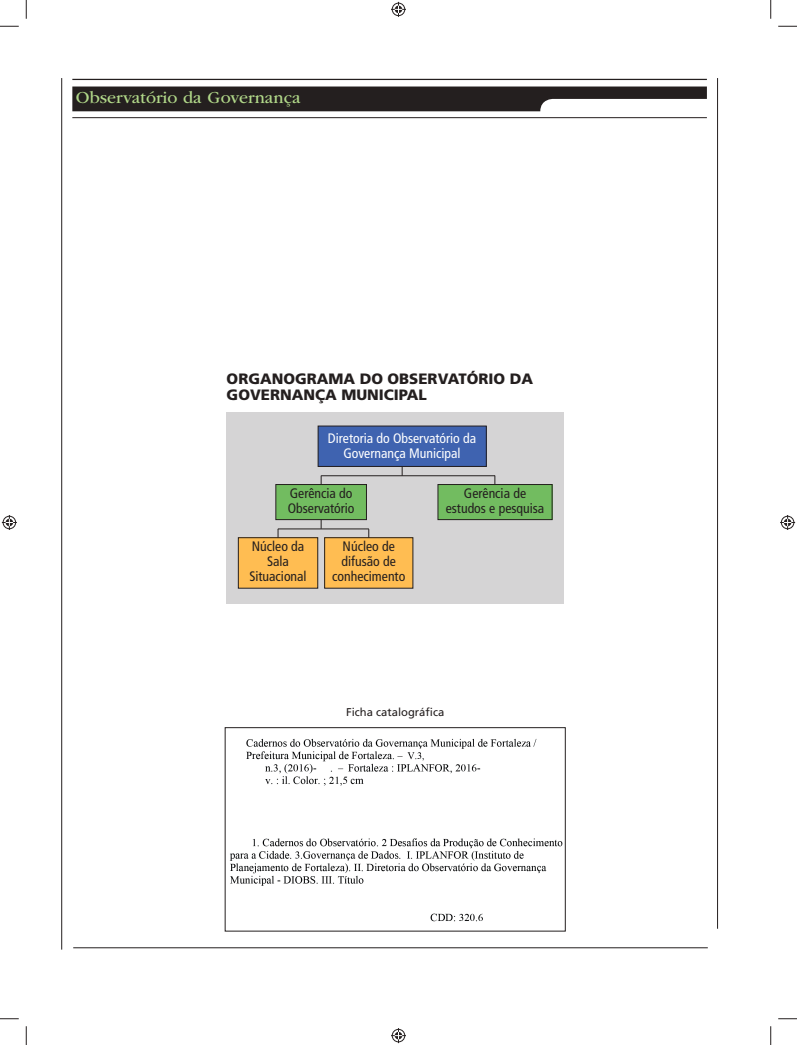
<style>
.page{position:relative;width:797px;height:1045px;background:#fff}
.page>*{position:absolute;margin:0;border:0;box-sizing:border-box;transform-origin:0 0}
.t1{font:17.5px "ITC Garamond Std";color:#b1d889}
.t2{font:900 15px/16.2px "Frutiger LT Std";color:#241f1f}
.t3{font:condensed 13.75px/15px "Frutiger LT Std";color:#241f1f;text-align:center}
.t4{font:condensed 13.75px/15px "Frutiger LT Std";color:#fff;text-align:center}
.t5{font:11.25px "Frutiger LT Std";color:#241f1f}
</style>
<div class="page">
<hr style="left:61px;top:78px;width:1px;height:871px;background:#241f1f">
<hr style="left:717px;top:78px;width:1px;height:850px;background:#241f1f">
<hr style="left:72px;top:117px;width:635px;height:1px;background:#241f1f">
<img style="left:230px;top:738px;width:333px;height:184px">
<div style="left:225px;top:727px;width:340px;height:204px;border:1px solid #241f1f"></div>
<div style="left:227px;top:412px;width:337px;height:191px;background:#d5d4d5"></div>
<div style="left:318px;top:426px;width:168px;height:40px;background:#3f63b0"></div>
<div style="left:276px;top:484px;width:90px;height:35px;background:#72bc60"></div>
<div style="left:276px;top:484px;width:90px;height:36px;border:1px solid #241f1f"></div>
<div style="left:438px;top:484px;width:114px;height:35px;background:#72bc60"></div>
<div style="left:438px;top:484px;width:114px;height:36px;border:1px solid #241f1f"></div>
<div style="left:238px;top:538px;width:80px;height:50px;background:#ffbd52"></div>
<div style="left:238px;top:537px;width:80px;height:51px;border:1px solid #241f1f"></div>
<div style="left:324px;top:538px;width:89px;height:50px;background:#ffbd52"></div>
<div style="left:324px;top:537px;width:89px;height:51px;border:1px solid #241f1f"></div>
<hr style="left:321px;top:475px;width:174px;height:1px;background:#241f1f">
<hr style="left:278px;top:529px;width:91px;height:1px;background:#241f1f">
<svg style="left:72px;top:86px;width:635px;height:25px;background:#433f3f"></svg>
<hr style="left:72px;top:79px;width:635px;height:1px;background:#241f1f">
<hr style="left:73px;top:947px;width:634px;height:1px;background:#241f1f">
<svg style="left:0;top:25px;width:19px;height:2px"></svg>
<svg style="left:778px;top:25px;width:19px;height:2px"></svg>
<svg style="left:0;top:1018px;width:19px;height:1px"></svg>
<svg style="left:778px;top:1018px;width:19px;height:1px"></svg>
<svg style="left:25px;top:0;width:2px;height:19px"></svg>
<svg style="left:25px;top:1026px;width:2px;height:19px"></svg>
<svg style="left:770px;top:0;width:1px;height:19px"></svg>
<svg style="left:770px;top:1026px;width:1px;height:19px"></svg>
<svg style="left:391px;top:2px;width:15px;height:15px"></svg>
<svg style="left:391px;top:1028px;width:15px;height:15px"></svg>
<svg style="left:2px;top:515px;width:15px;height:15px"></svg>
<svg style="left:780px;top:515px;width:15px;height:15px"></svg>
<p class="t1" style="left:76px;top:88px;width:226px">Observatório da Governança</p>
<p class="t2" style="left:227px;top:370px;width:308px">ORGANOGRAMA DO OBSERVATÓRIO DA<br>GOVERNANÇA MUNICIPAL</p>
<p class="t4" style="left:328px;top:430px;width:150px">Diretoria do Observatório da<br>Governança Municipal</p>
<p class="t3" style="left:288px;top:486px;width:68px;text-align:left">Gerência do<br>Observatório</p>
<p class="t3" style="left:446px;top:486px;width:100px">Gerência de estudos e pesquisa</p>
<p class="t3" style="left:249px;top:539px;width:59px">Núcleo da<br>Sala<br>Situacional</p>
<p class="t3" style="left:332px;top:538px;width:75px">Núcleo de difusão de conhecimento</p>
<p class="t5" style="left:346px;top:705px;width:100px">Ficha catalográfica</p>
</div>
